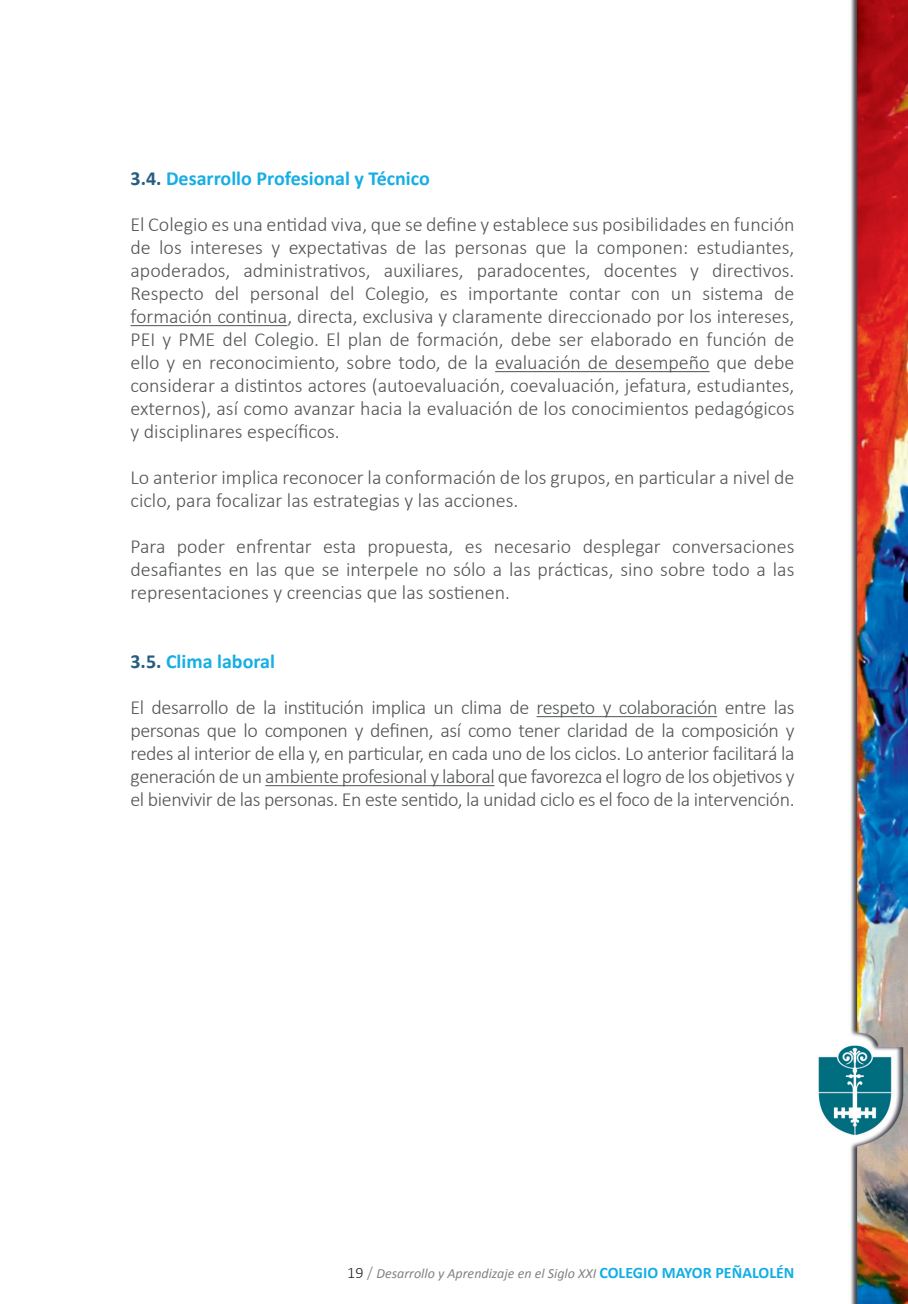
<style>
.page{position:relative;width:908px;height:1304px;background:#fff}
.page>*{position:absolute;margin:0;border:0;box-sizing:border-box;transform-origin:0 0}
.t1{font:300 20px/23px "Calibri";color:#515455;text-align:justify}
.t2{font:700 20px "Calibri";color:#16aee4}
.t3{font:italic 14px "Calibri";color:#808285}
.s1{color:#275d82}
.s2{font-weight:300;font-style:normal;font-size:16px;color:#231f20}
.s3{font-weight:300;font-style:normal;font-size:16px}
.s4{font-weight:700;font-style:normal;font-size:16px;color:#13aee5}
</style>
<div class="page">
<img style="left:130px;top:0;width:777px;height:1304px">
<hr style="left:130px;top:325px;width:157px;height:1px;background:#515455">
<hr style="left:495px;top:371px;width:214px;height:1px;background:#515455">
<hr style="left:536px;top:716px;width:180px;height:1px;background:#515455">
<hr style="left:265px;top:785px;width:229px;height:1px;background:#515455">
<p class="t2" style="left:130px;top:164px;width:301px"><span class="s1">3.4.</span> Desarrollo Profesional y Técnico</p>
<p class="t1" style="left:130px;top:213px;width:665px">El Colegio es una entidad viva, que se define y establece sus posibilidades en función de los intereses y expectativas de las personas que la componen: estudiantes, apoderados, administrativos, auxiliares, paradocentes, docentes y directivos.<br>Respecto del personal del Colegio, es importante contar con un sistema de formación continua, directa, exclusiva y claramente direccionado por los intereses, PEI y PME del Colegio. El plan de formación, debe ser elaborado en función de ello y en reconocimiento, sobre todo, de la evaluación de desempeño que debe considerar a distintos actores (autoevaluación, coevaluación, jefatura, estudiantes, externos), así como avanzar hacia la evaluación de los conocimientos pedagógicos y disciplinares específicos.</p>
<p class="t1" style="left:130px;top:466px;width:665px">Lo anterior implica reconocer la conformación de los grupos, en particular a nivel de ciclo, para focalizar las estrategias y las acciones.</p>
<p class="t1" style="left:130px;top:535px;width:665px">Para poder enfrentar esta propuesta, es necesario desplegar conversaciones desafiantes en las que se interpele no sólo a las prácticas, sino sobre todo a las representaciones y creencias que las sostienen.</p>
<p class="t2" style="left:130px;top:647px;width:146px"><span class="s1">3.5.</span> Clima laboral</p>
<p class="t1" style="left:130px;top:696px;width:665px">El desarrollo de la institución implica un clima de respeto y colaboración entre las personas que lo componen y definen, así como tener claridad de la composición y redes al interior de ella y, en particular, en cada uno de los ciclos. Lo anterior facilitará la generación de un ambiente profesional y laboral que favorezca el logro de los objetivos y el bienvivir de las personas. En este sentido, la unidad ciclo es el foco de la intervención.</p>
<p class="t3" style="left:347px;top:1263px;width:448px"><span class="s2">19</span> <span class="s3">/</span> Desarrollo y Aprendizaje en el Siglo XXI <span class="s4">COLEGIO MAYOR PEÑALOLÉN</span></p>
</div>
